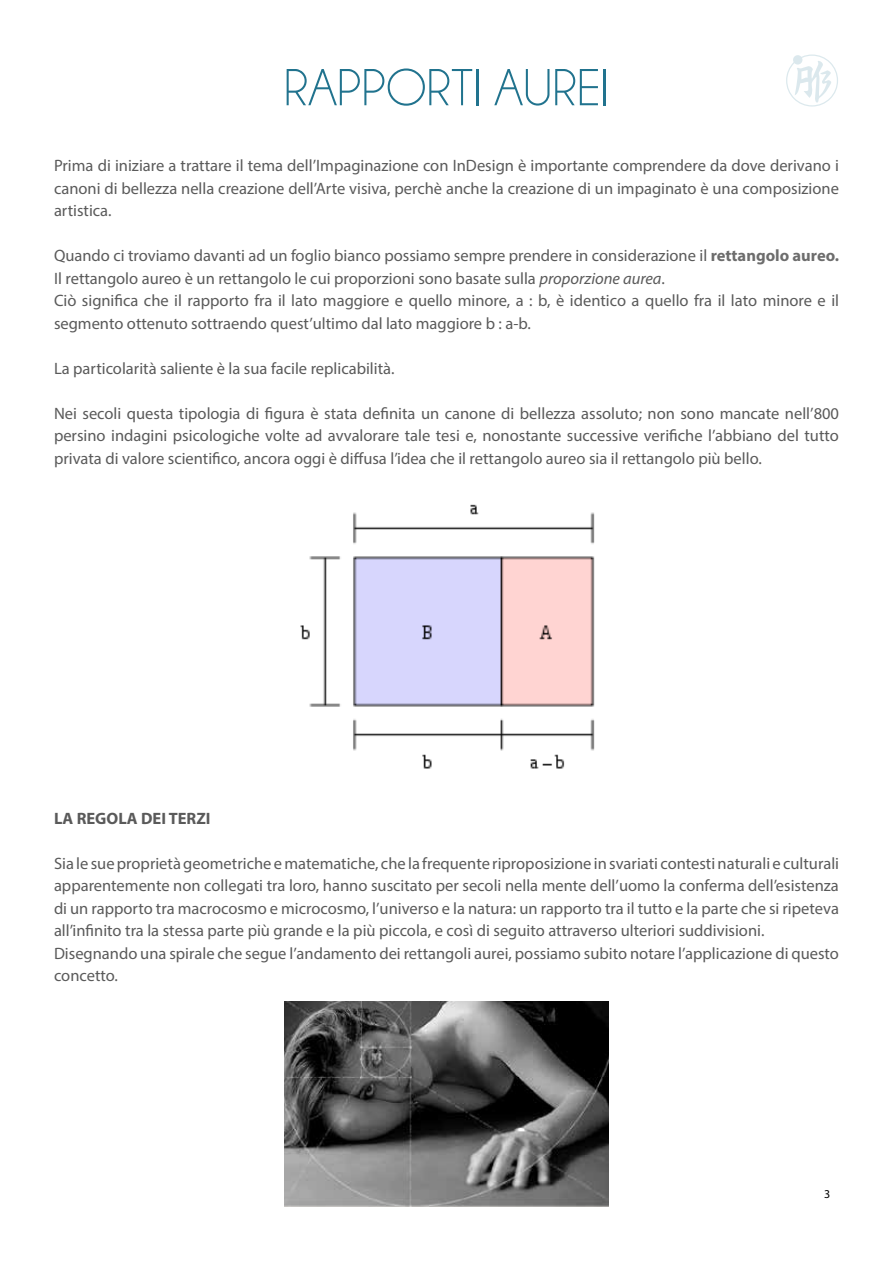
<style>
.page{position:relative;width:893px;height:1263px;background:#fff}
.page>*{position:absolute;margin:0;border:0;box-sizing:border-box;transform-origin:0 0}
.t1{font:52.5px "Champagne&Limousines";color:#21738e}
.t2{font:16.5px/22.5px "Myriad Pro";color:#5a5a5a;text-align:justify}
.t3{font:700 16.5px "Myriad Pro";color:#5a5a5a}
.t4{font:12px "Myriad Pro";color:#000}
.s1{font-weight:700;color:#6d6d6d}
.s2{font-style:italic}
</style>
<div class="page">
<svg style="left:786px;top:54px;width:52px;height:53px"></svg>
<div style="left:793px;top:55px;width:9px;height:10px;background:#dbe8ed;border-radius:50%"></div>
<img style="left:300px;top:504px;width:295px;height:265px">
<img style="left:284px;top:1001px;width:325px;height:205px">
<h1 class="t1" style="left:284px;top:61px;width:327px">RAPPORTI AUREI</h1>
<p class="t2" style="left:54px;top:154px;width:786px">Prima di iniziare a trattare il tema dell’Impaginazione con InDesign è importante comprendere da dove derivano i canoni di bellezza nella creazione dell’Arte visiva, perchè anche la creazione di un impaginato è una composizione artistica.</p>
<p class="t2" style="left:54px;top:244px;width:787px;text-align:left">Quando ci troviamo davanti ad un foglio bianco possiamo sempre prendere in considerazione il <span class="s1">rettangolo aureo.<br></span>Il rettangolo aureo è un rettangolo le cui proporzioni sono basate sulla <span class="s2">proporzione aurea</span>.<br>Ciò significa che il rapporto fra il lato maggiore e quello minore, a : b, è identico a quello fra il lato minore e il segmento ottenuto sottraendo quest’ultimo dal lato maggiore b : a-b.</p>
<p class="t2" style="left:54px;top:357px;width:342px">La particolarità saliente è la sua facile replicabilità.</p>
<p class="t2" style="left:54px;top:402px;width:787px">Nei secoli questa tipologia di figura è stata definita un canone di bellezza assoluto; non sono mancate nell’800 persino indagini psicologiche volte ad avvalorare tale tesi e, nonostante successive verifiche l’abbiano del tutto privata di valore scientifico, ancora oggi è diffusa l’idea che il rettangolo aureo sia il rettangolo più bello.</p>
<p class="t3" style="left:54px;top:807px;width:158px">LA REGOLA DEI TERZI</p>
<p class="t2" style="left:54px;top:852px;width:787px;text-align:left">Sia le sue proprietà geometriche e matematiche, che la frequente riproposizione in svariati contesti naturali e culturali apparentemente non collegati tra loro, hanno suscitato per secoli nella mente dell’uomo la conferma dell’esistenza di un rapporto tra macrocosmo e microcosmo, l’universo e la natura: un rapporto tra il tutto e la parte che si ripeteva all’infinito tra la stessa parte più grande e la più piccola, e così di seguito attraverso ulteriori suddivisioni.<br>Disegnando una spirale che segue l’andamento dei rettangoli aurei, possiamo subito notare l’applicazione di questo concetto.</p>
<p class="t4" style="left:824px;top:1186px;width:8px">3</p>
</div>
